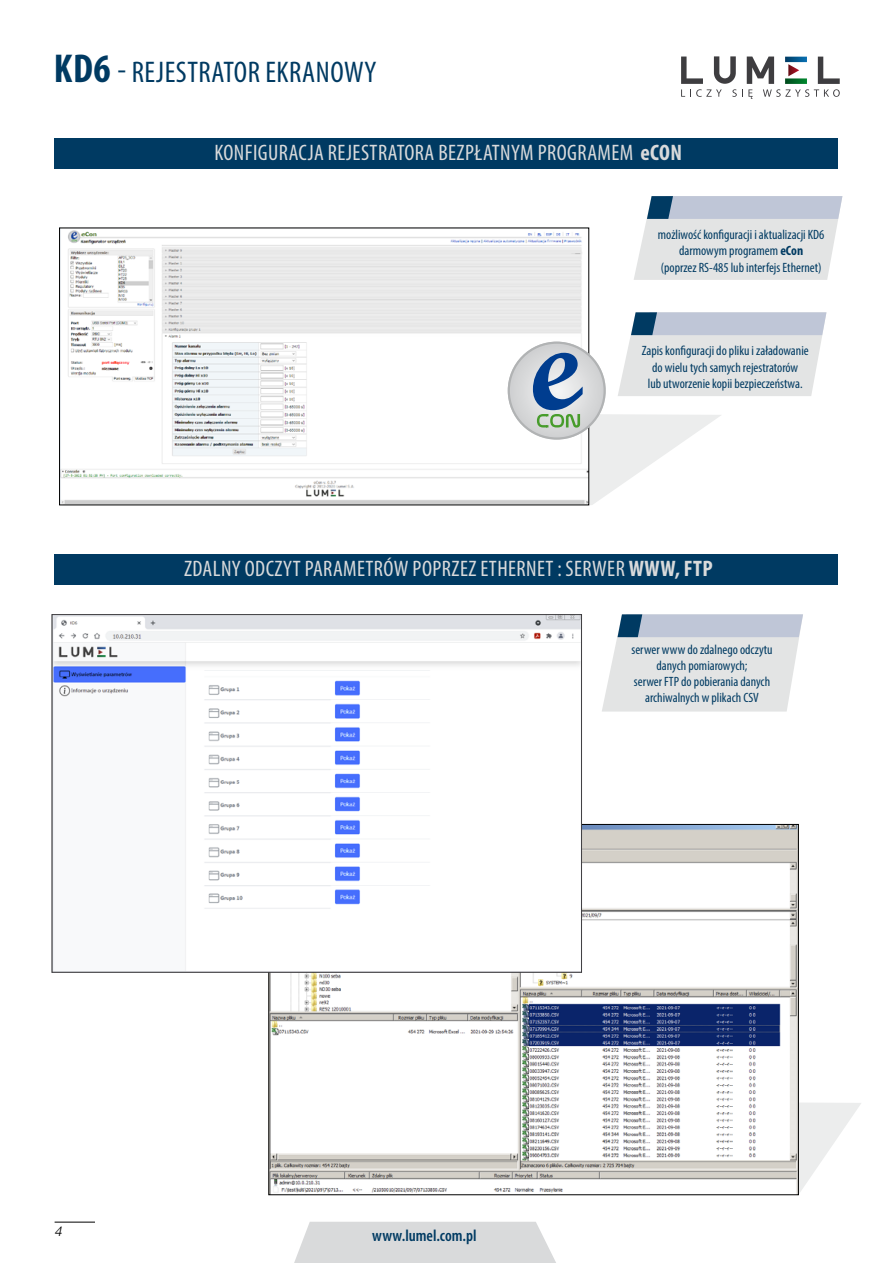
<style>
.page{position:relative;width:893px;height:1263px;background:#fff}
.page>*{position:absolute;margin:0;border:0;box-sizing:border-box;transform-origin:0 0}
.t1{font:condensed 30px "Myriad Pro";letter-spacing:.02em;color:#003a62}
.t2{font:condensed 22.5px "Myriad Pro";letter-spacing:.02em;color:#d9dadb}
.t3{font:700 condensed 22.5px "Myriad Pro";color:#d9dadb}
.t4{font:600 condensed 16.5px "Myriad Pro";color:#003a62}
.t5{font:condensed 13.5px/16.2px "Myriad Pro";color:#003a62;text-align:center}
.t6{font:italic 300 13.5px "PL Switzerland";color:#000}
.s1{font-weight:700;font-size:40.5px}
.s2{font-size:31.5px}
.s3{font-weight:700}
</style>
<div class="page">
<svg style="left:294px;top:1222px;width:262px;height:41px;background:#dbdcdd"></svg>
<hr style="left:55px;top:1222px;width:40px;height:1px;background:#000">
<svg style="left:799px;top:1103px;width:62px;height:90px;fill:#eceded"></svg>
<svg style="left:681px;top:56px;width:159px;height:43px"></svg>
<img style="left:271px;top:826px;width:526px;height:367px">
<div style="left:54px;top:138px;width:784px;height:30px;background:#003a62"></div>
<div style="left:54px;top:554px;width:784px;height:30px;background:#003a62"></div>
<svg style="left:634px;top:196px;width:208px;height:84px;background:#d6dadf"></svg>
<svg style="left:589px;top:414px;width:132px;height:91px"></svg>
<img style="left:61px;top:230px;width:526px;height:273px">
<svg style="left:602px;top:614px;width:201px;height:97px;background:#d9dce0"></svg>
<div style="left:836px;top:1175px;width:57px;height:88px;background:#fff"></div>
<svg style="left:618px;top:312px;width:208px;height:84px;background:#d6dadf"></svg>
<svg style="left:508px;top:342px;width:98px;height:98px"></svg>
<img style="left:54px;top:616px;width:526px;height:354px">
<div style="left:109px;top:632px;width:92px;height:7px;background:#f1f3f4"></div>
<img style="left:113px;top:634px;width:28px;height:5px">
<h1 class="t1" style="left:54px;top:54px;width:136px"><span class="s1">KD6</span> <span class="s2">-</span> REJESTRATOR</h1>
<h1 class="t1" style="left:265px;top:54px;width:27px">EKRANOWY</h1>
<h2 class="t2" style="left:214px;top:139px;width:271px">konfigu racja rejestratora BEZPŁATNY</h2>
<h2 class="t2" style="left:520px;top:139px;width:161px">M PROGRAMEM <span class="s3">eCon</span></h2>
<p class="t5" style="left:658px;top:226px;width:168px">możliwość konfiguracji i aktualizacji KD6 darmowym programem <span class="s3">eCon<br></span>(poprzez RS-485 lub interfejs Ethernet)</p>
<p class="t5" style="left:642px;top:343px;width:168px">Zapis konfiguracji do pliku i załadowanie do wielu tych samych rejestratorów<br>lub utworzenie kopii bezpieczeństwa.</p>
<h2 class="t2" style="left:184px;top:555px;width:462px">ZDALNY ODCZYT PARAMETRÓW POPRZEZ Ethernet : serwer <span class="s3">WWW</span></h2>
<h2 class="t3" style="left:675px;top:554px;width:39px">, FTP</h2>
<p class="t6" style="left:54px;top:1223px;width:9px">4</p>
<p class="t5" style="left:631px;top:641px;width:143px">serwer www do zdalnego odczytu danych pomiarowych;<br>serwer FTP do pobierania danych archiwalnych w plikach CSV</p>
<p class="t4" style="left:372px;top:1225px;width:106px">www.lumel.com.pl</p>
</div>
